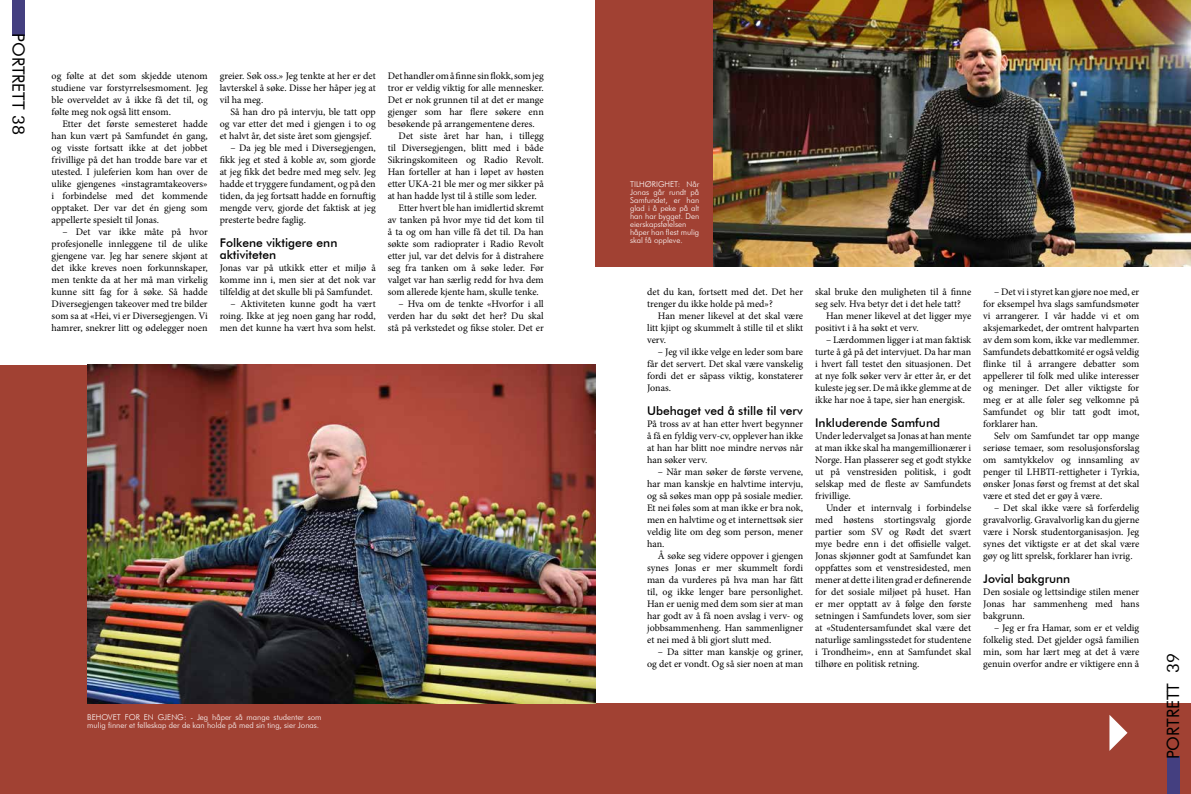
<style>
.page{position:relative;width:1191px;height:794px;background:#fff}
.page>*{position:absolute;margin:0;border:0;box-sizing:border-box;transform-origin:0 0}
.t1{font:17px "Futura BT";color:#000}
.t2{font:500 12px/12px "Futura BT";color:#000}
.t3{font:10px/12px "Minion Pro";color:#000;text-align:justify}
.t4{font:300 8px/8px "Futura BT";color:#fff}
</style>
<div class="page">
<div style="left:0;top:365px;width:94px;height:358px;background:#a14133"></div>
<div style="left:595px;top:0;width:124px;height:266px;background:#a14133"></div>
<div style="left:0;top:703px;width:1191px;height:91px;background:#a14133"></div>
<img style="left:87px;top:365px;width:508px;height:338px">
<img style="left:713px;top:0;width:478px;height:266px">
<svg style="left:1109px;top:715px;width:18px;height:36px"></svg>
<div style="left:12px;top:0;width:12px;height:36px;background:#443f80"></div>
<div style="left:1167px;top:756px;width:12px;height:38px;background:#443f80"></div>
<h1 class="t1" style="left:29px;top:33px;width:103px;rotate:90deg">PORTRETT 38</h1>
<p class="t3" style="left:52px;top:70px;width:158px">og følte at det som skjedde utenom studiene var forstyrrelsesmoment. Jeg ble overveldet av å ikke få det til, og følte meg nok også litt ensom.</p>
<p class="t3" style="left:52px;top:118px;width:158px;text-indent:11px">Etter det første semesteret hadde han kun vært på Samfundet én gang, og visste fortsatt ikke at det jobbet frivillige på det han trodde bare var et utested. I juleferien kom han over de ulike gjengenes «instagramtakeovers» i forbindelse med det kommende opptaket. Der var det én gjeng som appellerte spesielt til Jonas.</p>
<p class="t3" style="left:52px;top:226px;width:158px;text-indent:11px">– Det var ikke måte på hvor profesjonelle innleggene til de ulike gjengene var. Jeg har senere skjønt at det ikke kreves noen forkunnskaper, men tenkte da at her må man virkelig kunne sitt fag for å søke. Så hadde Diversegjengen takeover med tre bilder som sa at «Hei, vi er Diversegjengen. Vi hamrer, snekrer litt og ødelegger noen</p>
<p class="t3" style="left:220px;top:70px;width:158px">greier. Søk oss.» Jeg tenkte at her er det lavterskel å søke. Disse her håper jeg at vil ha meg.</p>
<p class="t3" style="left:220px;top:106px;width:158px;text-indent:11px">Så han dro på intervju, ble tatt opp og var etter det med i gjengen i to og et halvt år, det siste året som gjengsjef.</p>
<p class="t3" style="left:220px;top:142px;width:158px;text-indent:11px">– Da jeg ble med i Diversegjengen, fikk jeg et sted å koble av, som gjorde at jeg fikk det bedre med meg selv. Jeg hadde et tryggere fundament, og på den tiden, da jeg fortsatt hadde en fornuftig mengde verv, gjorde det faktisk at jeg presterte bedre faglig.</p>
<p class="t2" style="left:220px;top:236px;width:119px">Folkene viktigere enn aktiviteten</p>
<p class="t3" style="left:220px;top:262px;width:158px">Jonas var på utkikk etter et miljø å komme inn i, men sier at det nok var tilfeldig at det skulle bli på Samfundet.</p>
<p class="t3" style="left:220px;top:298px;width:158px;text-indent:11px">– Aktiviteten kunne godt ha vært roing. Ikke at jeg noen gang har rodd, men det kunne ha vært hva som helst.</p>
<p class="t3" style="left:388px;top:70px;width:157px">Det handler om å finne sin flokk, som jeg</p>
<p class="t3" style="left:388px;top:82px;width:158px">tror er veldig viktig for alle mennesker.</p>
<p class="t3" style="left:388px;top:94px;width:157px">Det er nok grunnen til at det er mange</p>
<p class="t3" style="left:388px;top:106px;width:157px">gjenger som har flere søkere enn</p>
<p class="t3" style="left:388px;top:118px;width:149px">besøkende på arrangementene deres.</p>
<p class="t3" style="left:398px;top:130px;width:147px">Det siste året har han, i tillegg</p>
<p class="t3" style="left:388px;top:142px;width:158px">til Diversegjengen, blitt med i både</p>
<p class="t3" style="left:388px;top:154px;width:158px">Sikringskomiteen og Radio Revolt.</p>
<p class="t3" style="left:388px;top:166px;width:158px">Han forteller at han i løpet av høsten</p>
<p class="t3" style="left:388px;top:178px;width:158px">etter UKA-21 ble mer og mer sikker på</p>
<p class="t3" style="left:388px;top:190px;width:150px">at han hadde lyst til å stille som leder.</p>
<p class="t3" style="left:398px;top:202px;width:147px">Etter hvert ble han imidlertid skremt</p>
<p class="t3" style="left:388px;top:214px;width:158px">av tanken på hvor mye tid det kom til</p>
<p class="t3" style="left:388px;top:226px;width:157px">å ta og om han ville få det til. Da han</p>
<p class="t3" style="left:388px;top:238px;width:158px">søkte som radioprater i Radio Revolt</p>
<p class="t3" style="left:388px;top:250px;width:157px">etter jul, var det delvis for å distrahere</p>
<p class="t3" style="left:388px;top:262px;width:157px">seg fra tanken om å søke leder. Før</p>
<p class="t3" style="left:388px;top:274px;width:157px">valget var han særlig redd for hva dem</p>
<p class="t3" style="left:388px;top:286px;width:153px">som allerede kjente ham, skulle tenke.</p>
<p class="t3" style="left:388px;top:298px;width:158px;text-indent:11px">– Hva om de tenkte «Hvorfor i all verden har du søkt det her? Du skal stå på verkstedet og fikse stoler. Det er</p>
<p class="t4" style="left:87px;top:713px;width:236px">BEHOVET FOR EN GJENG: - Jeg håper så mange studenter som mulig finner et felleskap der de kan holde på med sin ting, sier Jonas.</p>
<p class="t4" style="left:630px;top:180px;width:71px">TILHØRIGHET: Når<br>Jonas går rundt på<br>Samfundet, er han glad i å peke på alt han har bygget. Den eierskapsfølelsen håper han flest mulig skal få oppleve.</p>
<p class="t3" style="left:647px;top:286px;width:157px">det du kan, fortsett med det. Det her trenger du ikke holde på med»?</p>
<p class="t3" style="left:647px;top:310px;width:158px;text-indent:11px">Han mener likevel at det skal være litt kjipt og skummelt å stille til et slikt verv.</p>
<p class="t3" style="left:647px;top:346px;width:157px;text-indent:11px">– Jeg vil ikke velge en leder som bare får det servert. Det skal være vanskelig fordi det er såpass viktig, konstaterer Jonas.</p>
<p class="t2" style="left:647px;top:404px;width:157px">Ubehaget ved å stille til verv</p>
<p class="t3" style="left:647px;top:418px;width:158px">På tross av at han etter hvert begynner å få en fyldig verv-cv, opplever han ikke at han har blitt noe mindre nervøs når han søker verv.</p>
<p class="t3" style="left:647px;top:466px;width:158px;text-indent:11px">– Når man søker de første vervene, har man kanskje en halvtime intervju, og så søkes man opp på sosiale medier.<br>Et nei føles som at man ikke er bra nok, men en halvtime og et internettsøk sier veldig lite om deg som person, mener han.</p>
<p class="t3" style="left:647px;top:550px;width:158px;text-indent:11px">Å søke seg videre oppover i gjengen synes Jonas er mer skummelt fordi man da vurderes på hva man har fått til, og ikke lenger bare personlighet.<br>Han er uenig med dem som sier at man har godt av å få noen avslag i verv- og jobbsammenheng. Han sammenligner et nei med å bli gjort slutt med.</p>
<p class="t3" style="left:647px;top:646px;width:158px;text-align:right">– Da sitter man kanskje og griner, og det er vondt. Og så sier noen at man</p>
<p class="t3" style="left:815px;top:286px;width:157px">skal bruke den muligheten til å finne seg selv. Hva betyr det i det hele tatt?</p>
<p class="t3" style="left:815px;top:310px;width:157px;text-indent:11px">Han mener likevel at det ligger mye positivt i å ha søkt et verv.</p>
<p class="t3" style="left:815px;top:334px;width:158px;text-indent:11px">– Lærdommen ligger i at man faktisk turte å gå på det intervjuet. Da har man i hvert fall testet den situasjonen. Det at nye folk søker verv år etter år, er det kuleste jeg ser. De må ikke glemme at de ikke har noe å tape, sier han energisk.</p>
<p class="t2" style="left:815px;top:416px;width:126px">Inkluderende Samfund</p>
<p class="t3" style="left:815px;top:430px;width:158px">Under ledervalget sa Jonas at han mente at man ikke skal ha mangemillionærer i Norge. Han plasserer seg et godt stykke ut på venstresiden politisk, i godt selskap med de fleste av Samfundets frivillige.</p>
<p class="t3" style="left:815px;top:502px;width:158px;text-indent:11px">Under et internvalg i forbindelse med høstens stortingsvalg gjorde partier som SV og Rødt det svært mye bedre enn i det offisielle valget.<br>Jonas skjønner godt at Samfundet kan oppfattes som et venstresidested, men mener at dette i liten grad er definerende for det sosiale miljøet på huset. Han er mer opptatt av å følge den første setningen i Samfundets lover, som sier at «Studentersamfundet skal være det naturlige samlingsstedet for studentene i Trondheim», enn at Samfundet skal tilhøre en politisk retning.</p>
<p class="t3" style="left:983px;top:286px;width:158px;text-indent:11px">– Det vi i styret kan gjøre noe med, er for eksempel hva slags samfundsmøter vi arrangerer. I vår hadde vi et om aksjemarkedet, der omtrent halvparten av dem som kom, ikke var medlemmer.<br>Samfundets debattkomité er også veldig flinke til å arrangere debatter som appellerer til folk med ulike interesser og meninger. Det aller viktigste for meg er at alle føler seg velkomne på Samfundet og blir tatt godt imot, forklarer han.</p>
<p class="t3" style="left:983px;top:430px;width:158px;text-indent:11px">Selv om Samfundet tar opp mange seriøse temaer, som resolusjonsforslag om samtykkelov og innsamling av penger til LHBTI-rettigheter i Tyrkia, ønsker Jonas først og fremst at det skal være et sted det er gøy å være.</p>
<p class="t3" style="left:983px;top:502px;width:158px;text-indent:11px">– Det skal ikke være så forferdelig gravalvorlig. Gravalvorlig kan du gjerne være i Norsk studentorganisasjon. Jeg synes det viktigste er at det skal være gøy og litt sprelsk, forklarer han ivrig.</p>
<p class="t2" style="left:983px;top:572px;width:89px">Jovial bakgrunn</p>
<p class="t3" style="left:983px;top:586px;width:158px">Den sosiale og lettsindige stilen mener Jonas har sammenheng med hans bakgrunn.</p>
<p class="t3" style="left:983px;top:622px;width:158px;text-indent:11px">– Jeg er fra Hamar, som er et veldig folkelig sted. Det gjelder også familien min, som har lært meg at det å være genuin overfor andre er viktigere enn å</p>
<h1 class="t1" style="left:1162px;top:759px;width:108px;rotate:-90deg">PORTRETT 39</h1>
</div>
